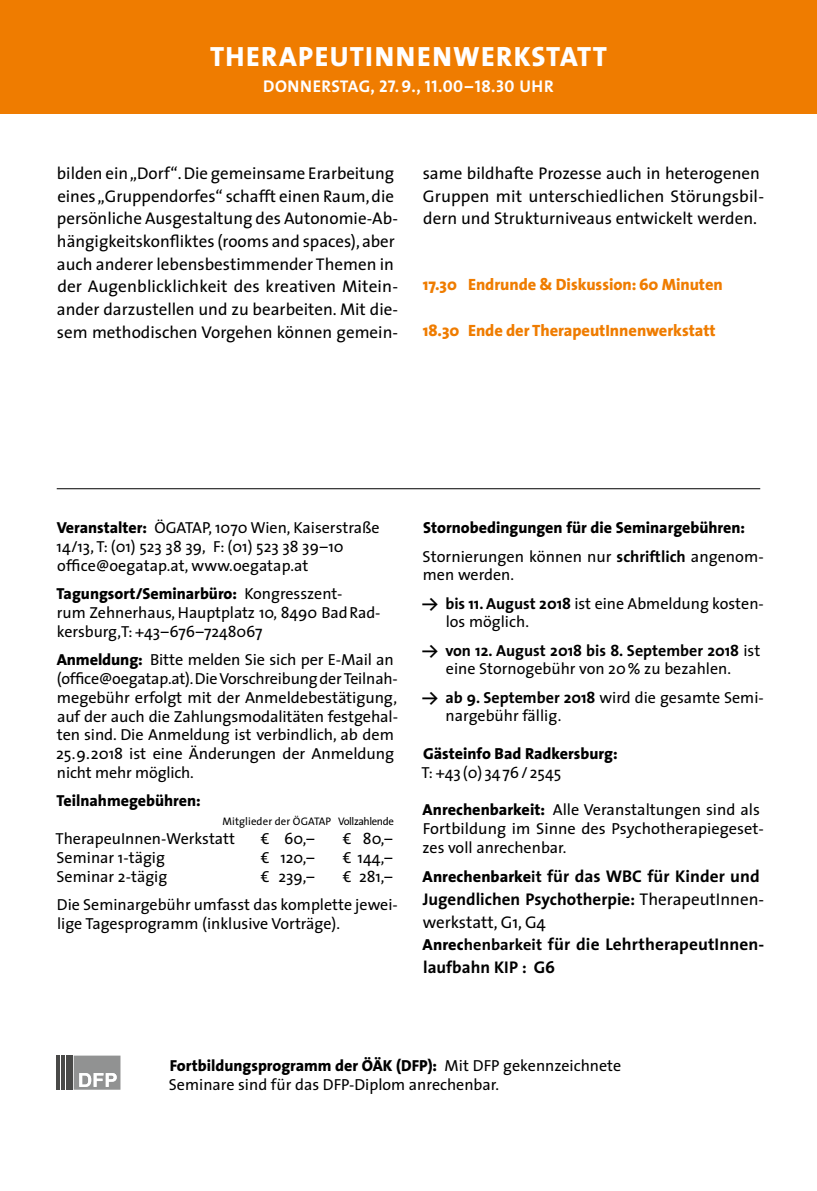
<style>
.page{position:relative;width:817px;height:1191px;background:#fff}
.page>*{position:absolute;margin:0;border:0;box-sizing:border-box;transform-origin:0 0}
.t1{font:28px "The Sans Extra Bold Caps";letter-spacing:.05em;color:#fff}
.t2{font:17px/22.6px "The Sans";color:#000}
.t3{font:700 17px/22.6px "The Sans";color:#000}
.t4{font:17px "The Sans Bold Caps";letter-spacing:.025em;color:#fff}
.t5{font:800 16.4px "The Sans";color:#ef7c00}
.t6{font:16px/18.8px "The Sans";color:#000}
.t7{font:800 16px/28.2px "The Sans";color:#000}
.t8{font:700 16px/28.2px "The Sans";color:#000}
.t9{font:11px "The Sans";color:#000}
.s1{font-weight:800}
.s2{font-family:"Thesis Euro"}
.s3{font-weight:400}
.s4{font-weight:700}
.s5{font-family:"The Sans Bold Expert"}
.s6{font-family:"The Sans Bold Expert";font-weight:400}
.s7{font-weight:800;font-size:16px}
.s8{font-size:16px}
</style>
<div class="page">
<div style="left:0;top:0;width:816px;height:113px;background:#ef7c00"></div>
<hr style="left:57px;top:1055px;width:3px;height:34px;background:#494948">
<hr style="left:62px;top:1055px;width:3px;height:34px;background:#494948">
<hr style="left:66px;top:1055px;width:4px;height:34px;background:#494948">
<hr style="left:70px;top:1055px;width:3px;height:34px;background:#494948">
<svg style="left:74px;top:1055px;width:46px;height:34px;background:#a6a7a7"></svg>
<hr style="left:57px;top:488px;width:703px;height:1px;background:#000">
<h1 class="t1" style="left:210px;top:33px;width:398px">THERAPEUTINNENWERKSTATT</h1>
<p class="t4" style="left:263px;top:72px;width:292px">DONNERSTAG, 27.9., 11.00–18.30 UHR</p>
<p class="t2" style="left:57px;top:161px;width:343px">bilden ein „Dorf“. Die gemeinsame Erarbeitung eines „Gruppendorfes“ schafft einen Raum, die persönliche Ausgestaltung des Autonomie-Ab&shy;hängigkeitskonfliktes (rooms and spaces), aber auch anderer lebensbestimmender Themen in der Augenblicklichkeit des kreativen Mitein&shy;ander darzustellen und zu bearbeiten. Mit die&shy;sem methodischen Vorgehen können gemein-</p>
<p class="t2" style="left:422px;top:161px;width:343px">same bildhafte Prozesse auch in heterogenen<br>Gruppen mit unterschiedlichen Störungsbil&shy;dern und Strukturniveaus entwickelt werden.</p>
<p class="t5" style="left:423px;top:271px;width:301px">17.30 Endrunde &amp; Diskussion: 60 Minuten</p>
<p class="t5" style="left:423px;top:316px;width:294px">18.30 Ende der TherapeutInnenwerkstatt</p>
<p class="t6" style="left:57px;top:518px;width:324px"><span class="s1">Veranstalter:</span> ÖGATAP, 1070 Wien, Kaiserstraße<br>14/13, T: (01) 523 38 39, F: (01) 523 38 39–10 office@oegatap.at, www.oegatap.at</p>
<p class="t6" style="left:56px;top:584px;width:325px"><span class="s1">Tagungsort/Seminarbüro:</span> Kongresszent-<br>rum Zehnerhaus, Hauptplatz 10, 8490 BadRad&shy;kersburg,T: +43–676–7248067</p>
<p class="t6" style="left:56px;top:650px;width:343px"><span class="s1">Anmeldung:</span> Bitte melden Sie sich per E-Mail an (office@oegatap.at). Die Vorschreibung der Teilnah&shy;megebühr erfolgt mit der Anmeldebestätigung, auf der auch die Zahlungsmodalitäten festgehal&shy;ten sind. Die Anmeldung ist verbindlich, ab dem 25.9.2018 ist eine Änderungen der Anmeldung nicht mehr möglich.</p>
<p class="t7" style="left:56px;top:786px;width:146px">Teilnahmegebühren:</p>
<p class="t9" style="left:222px;top:812px;width:173px">Mitglieder der ÖGATAP Vollzahlende</p>
<p class="t6" style="left:55px;top:828px;width:181px">TherapeuInnen-Werkstatt</p>
<p class="t6" style="left:261px;top:828px;width:55px"><span class="s2">d</span> 60,–</p>
<p class="t6" style="left:343px;top:828px;width:51px"><span class="s2">d</span> 80,–</p>
<p class="t6" style="left:57px;top:847px;width:110px">Seminar 1-tägig</p>
<p class="t6" style="left:261px;top:847px;width:55px"><span class="s2">d</span> 120,–</p>
<p class="t6" style="left:343px;top:847px;width:51px"><span class="s2">d</span> 144,–</p>
<p class="t6" style="left:57px;top:866px;width:112px">Seminar 2-tägig</p>
<p class="t6" style="left:261px;top:866px;width:55px"><span class="s2">d</span> 239,–</p>
<p class="t6" style="left:57px;top:861px;width:342px;line-height:28.2px;text-indent:286px"><span class="s2">d</span> 281,–<br>Die Seminargebühr umfasst das komplette jewei-</p>
<p class="t6" style="left:57px;top:913px;width:284px">lige Tagesprogramm (inklusive Vorträge).</p>
<p class="t7" style="left:422px;top:513px;width:343px">Stornobedingungen für die Seminargebühren:<br><span class="s3">Stornierungen können nur</span> <span class="s4">schriftlich</span> <span class="s3">angenom-</span></p>
<p class="t6" style="left:422px;top:560px;width:343px;line-height:28.2px">men werden.<br><span class="s5">Y</span> <span class="s4">bis 11. August 2018</span> ist eine Abmeldung kosten-</p>
<p class="t8" style="left:422px;top:607px;width:339px;text-indent:23px"><span class="s3">los möglich.<br></span><span class="s6">Y</span> von 12. August 2018 bis 8. September 2018 <span class="s3">ist</span></p>
<p class="t6" style="left:422px;top:654px;width:343px;line-height:28.2px;text-align:center">eine Stornogebühr von 20% zu bezahlen.<br><span class="s5">Y</span> <span class="s4">ab 9. September 2018</span> wird die gesamte Semi-</p>
<p class="t6" style="left:445px;top:706px;width:117px">nargebühr fällig.</p>
<p class="t7" style="left:423px;top:739px;width:196px">Gästeinfo Bad Radkersburg:</p>
<p class="t6" style="left:421px;top:762px;width:141px">T: +43 (0) 3476/ 2545</p>
<p class="t6" style="left:422px;top:799px;width:343px"><span class="s1">Anrechenbarkeit:</span> Alle Veranstaltungen sind als<br>Fortbildung im Sinne des Psychotherapiegeset&shy;zes voll anrechenbar.</p>
<p class="t3" style="left:422px;top:864px;width:343px"><span class="s7">Anrechenbarke</span><span class="s8">it</span> für das WBC für Kinder und Jugendlichen Psychotherpie: <span class="s3">TherapeutInnen&shy;werkstatt, G1, G4<br></span><span class="s7">Anrec</span><span class="s8">henbarkeit</span> für die LehrtherapeutInnen&shy;laufbahn KIP : G6</p>
<p class="t6" style="left:169px;top:1055px;width:454px"><span class="s1">Fortbildungsprogramm der ÖÄK (DFP):</span> Mit DFP gekennzeichnete<br>Seminare sind für das DFP-Diplom anrechenbar.</p>
</div>
